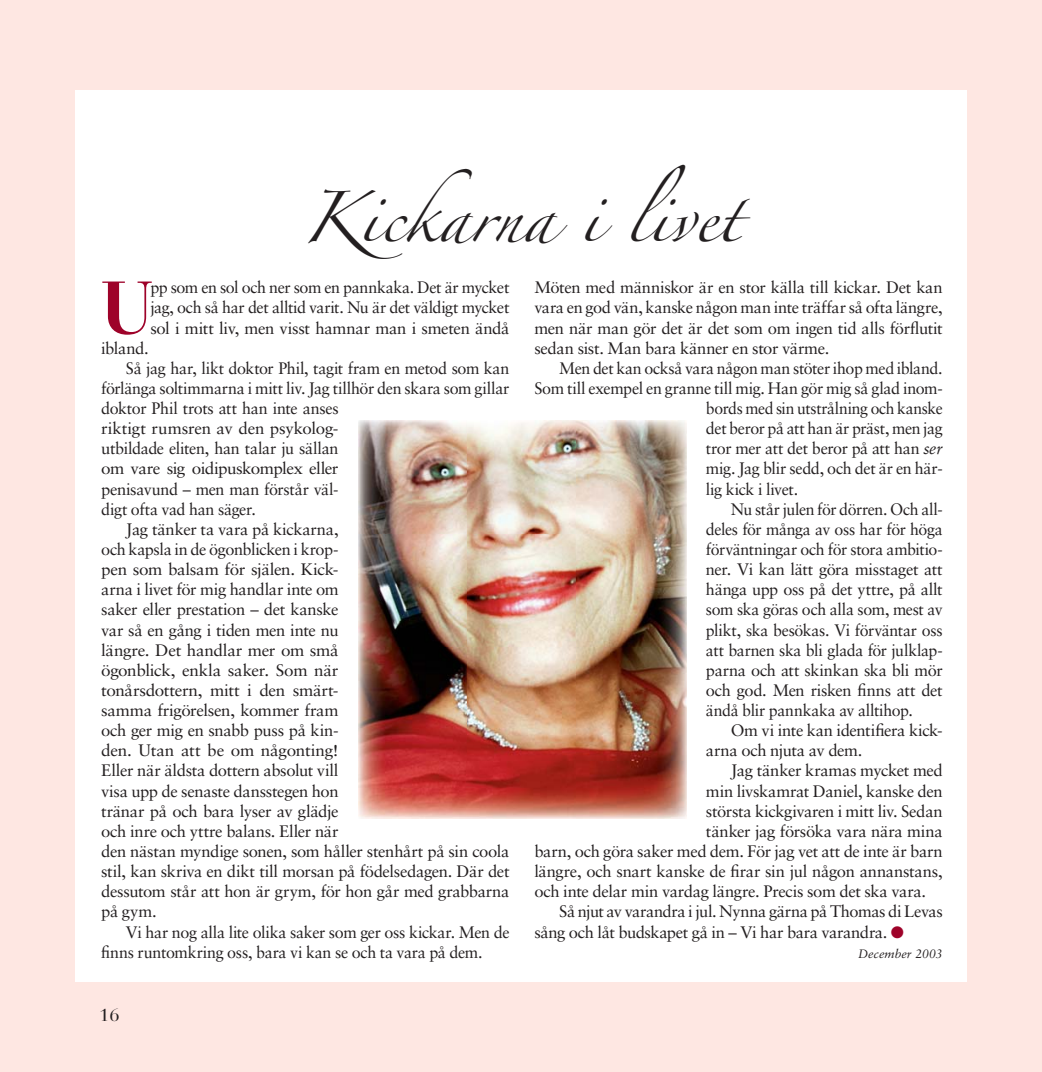
<style>
.page{position:relative;width:1042px;height:1072px;background:#fff}
.page>*{position:absolute;margin:0;border:0;box-sizing:border-box;transform-origin:0 0}
.t1{font:700 73.85px "Bauer Bodoni";color:#9e0229}
.t2{font:45.5px "Zapfino";color:#231f20}
.t3{font:17.5px "Bauer Bodoni";color:#231f20;scale:1.05 1}
.t4{font:16.62px/20.1px "Sabon";letter-spacing:-.02em;color:#231f20;text-align:justify}
.t5{font:16.62px "Sabon";letter-spacing:-.02em;color:#231f20;scale:.96 1}
.t6{font:16.62px "Sabon";letter-spacing:-.02em;color:#231f20;scale:.95 1}
.t7{font:italic 12.25px "Sabon";color:#231f20}
.s1{font-style:italic}
.s2{color:#9e0229}
</style>
<div class="page">
<div style="left:0;top:0;width:74px;height:1071px;background:#fee7e2"></div>
<div style="left:967px;top:0;width:75px;height:1071px;background:#fee7e2"></div>
<div style="left:0;top:982px;width:1042px;height:89px;background:#fee7e2"></div>
<div style="left:0;top:0;width:1042px;height:89px;background:#fee7e2"></div>
<img style="left:358px;top:420px;width:328px;height:398px">
<hr style="left:1041px;top:985px;width:1px;height:86px;background:#f2f5d5">
<hr style="left:1041px;top:3px;width:1px;height:89px;background:#f2f5d5">
<h2 class="t2" style="left:302px;top:198px;width:439px">Kickarna i livet</h2>
<h1 class="t1" style="left:101px;top:279px;width:53px">U</h1>
<p class="t4" style="left:150px;top:279px;width:361px">pp som en sol och ner som en pannkaka. Det är mycket jag, och så har det alltid varit. Nu är det väldigt mycket sol i mitt liv, men visst hamnar man i smeten ändå</p>
<p class="t4" style="left:101px;top:339px;width:49px">ibland.</p>
<p class="t4" style="left:126px;top:359px;width:385px">Så jag har, likt doktor Phil, tagit fram en metod som kan</p>
<p class="t4" style="left:101px;top:379px;width:410px">förlänga soltimmarna i mitt liv. Jag tillhör den skara som gillar</p>
<p class="t4" style="left:101px;top:399px;width:239px">doktor Phil trots att han inte anses</p>
<p class="t4" style="left:101px;top:420px;width:239px">riktigt rumsren av den psykolog-</p>
<p class="t4" style="left:101px;top:440px;width:239px">utbildade eliten, han talar ju sällan</p>
<p class="t4" style="left:101px;top:460px;width:239px">om vare sig oidipuskomplex eller</p>
<p class="t4" style="left:101px;top:480px;width:239px">penisavund – men man förstår väl-</p>
<p class="t4" style="left:101px;top:500px;width:156px">digt ofta vad han säger.</p>
<p class="t4" style="left:126px;top:520px;width:214px">Jag tänker ta vara på kickarna,</p>
<p class="t4" style="left:101px;top:540px;width:239px">och kapsla in de ögonblicken i krop-</p>
<p class="t4" style="left:101px;top:560px;width:239px">pen som balsam för själen. Kick -</p>
<p class="t4" style="left:101px;top:581px;width:239px">arna i livet för mig handlar inte om</p>
<p class="t4" style="left:101px;top:601px;width:239px">saker eller prestation – det kanske</p>
<p class="t4" style="left:101px;top:621px;width:239px">var så en gång i tiden men inte nu</p>
<p class="t4" style="left:101px;top:641px;width:239px">längre. Det handlar mer om små</p>
<p class="t4" style="left:101px;top:661px;width:239px">ögonblick, enkla saker. Som när</p>
<p class="t4" style="left:101px;top:681px;width:239px">tonårsdottern, mitt i den smärt-</p>
<p class="t4" style="left:101px;top:701px;width:239px">samma frigörelsen, kommer fram</p>
<p class="t4" style="left:101px;top:721px;width:239px">och ger mig en snabb puss på kin-</p>
<p class="t4" style="left:101px;top:742px;width:239px">den. Utan att be om någonting!</p>
<p class="t4" style="left:101px;top:762px;width:239px">Eller när äldsta dottern absolut vill</p>
<p class="t4" style="left:101px;top:782px;width:239px">visa upp de senaste dans stegen hon</p>
<p class="t4" style="left:101px;top:802px;width:239px">tränar på och bara lyser av glädje</p>
<p class="t4" style="left:101px;top:822px;width:239px">och inre och yttre balans. Eller när</p>
<p class="t4" style="left:101px;top:842px;width:410px">den nästan myndige sonen, som håller stenhårt på sin coola</p>
<p class="t4" style="left:101px;top:862px;width:410px">stil, kan skriva en dikt till morsan på födelsedagen. Där det</p>
<p class="t4" style="left:101px;top:882px;width:410px">dessutom står att hon är grym, för hon går med grabbarna</p>
<p class="t4" style="left:101px;top:903px;width:57px">på gym.</p>
<p class="t4" style="left:126px;top:923px;width:385px">Vi har nog alla lite olika saker som ger oss kickar. Men de</p>
<p class="t4" style="left:101px;top:943px;width:383px">finns runtomkring oss, bara vi kan se och ta vara på dem.</p>
<p class="t3" style="left:99px;top:1008px;width:21px">16</p>
<p class="t4" style="left:534px;top:279px;width:410px">Möten med människor är en stor källa till kickar. Det kan vara en god vän, kanske någon man inte träffar så ofta längre, men när man gör det är det som om ingen tid alls förflutit sedan sist. Man bara känner en stor värme.</p>
<p class="t4" style="left:559px;top:359px;width:385px">Men det kan också vara någon man stöter ihop med ibland.</p>
<p class="t4" style="left:534px;top:379px;width:410px">Som till exempel en granne till mig. Han gör mig så glad inom-</p>
<p class="t6" style="left:706px;top:401px;width:251px">bords med sin utstrålning och kanske</p>
<p class="t5" style="left:706px;top:421px;width:248px">det beror på att han är präst, men jag</p>
<p class="t4" style="left:706px;top:440px;width:238px">tror mer att det beror på att han <span class="s1">ser</span></p>
<p class="t4" style="left:706px;top:460px;width:238px">mig. Jag blir sedd, och det är en här-</p>
<p class="t4" style="left:706px;top:480px;width:94px">lig kick i livet.</p>
<p class="t5" style="left:731px;top:502px;width:222px">Nu står julen för dörren. Och all-</p>
<p class="t5" style="left:706px;top:522px;width:248px">deles för många av oss har för höga</p>
<p class="t5" style="left:706px;top:542px;width:248px">förväntningar och för stora ambi tio-</p>
<p class="t4" style="left:706px;top:560px;width:238px">ner. Vi kan lätt göra misstaget att</p>
<p class="t4" style="left:706px;top:581px;width:238px">hänga upp oss på det yttre, på allt</p>
<p class="t5" style="left:706px;top:602px;width:248px">som ska göras och alla som, mest av</p>
<p class="t5" style="left:706px;top:623px;width:248px">plikt, ska besökas. Vi förväntar oss</p>
<p class="t5" style="left:706px;top:643px;width:248px">att barnen ska bli glada för julklap-</p>
<p class="t4" style="left:706px;top:661px;width:238px">parna och att skinkan ska bli mör</p>
<p class="t4" style="left:706px;top:681px;width:238px">och god. Men risken finns att det</p>
<p class="t5" style="left:706px;top:703px;width:217px">ändå blir pannkaka av alltihop.</p>
<p class="t4" style="left:731px;top:721px;width:213px">Om vi inte kan identifiera kick-</p>
<p class="t4" style="left:706px;top:742px;width:158px">arna och njuta av dem.</p>
<p class="t4" style="left:731px;top:762px;width:213px">Jag tänker kramas mycket med</p>
<p class="t4" style="left:706px;top:782px;width:238px">min livskamrat Daniel, kanske den</p>
<p class="t4" style="left:706px;top:802px;width:238px">största kickgivaren i mitt liv. Sedan</p>
<p class="t4" style="left:706px;top:822px;width:238px">tänker jag försöka vara nära mina</p>
<p class="t4" style="left:534px;top:842px;width:410px">barn, och göra saker med dem. För jag vet att de inte är barn</p>
<p class="t4" style="left:534px;top:862px;width:410px">längre, och snart kanske de firar sin jul någon annanstans,</p>
<p class="t4" style="left:534px;top:882px;width:393px">och inte delar min vardag längre. Precis som det ska vara.</p>
<p class="t4" style="left:559px;top:903px;width:385px">Så njut av varandra i jul. Nynna gärna på Thomas di Levas</p>
<p class="t4" style="left:534px;top:923px;width:371px">sång och låt budskapet gå in – Vi har bara varandra. <span class="s2">●</span></p>
<p class="t7" style="left:858px;top:948px;width:86px">December 2003</p>
</div>
